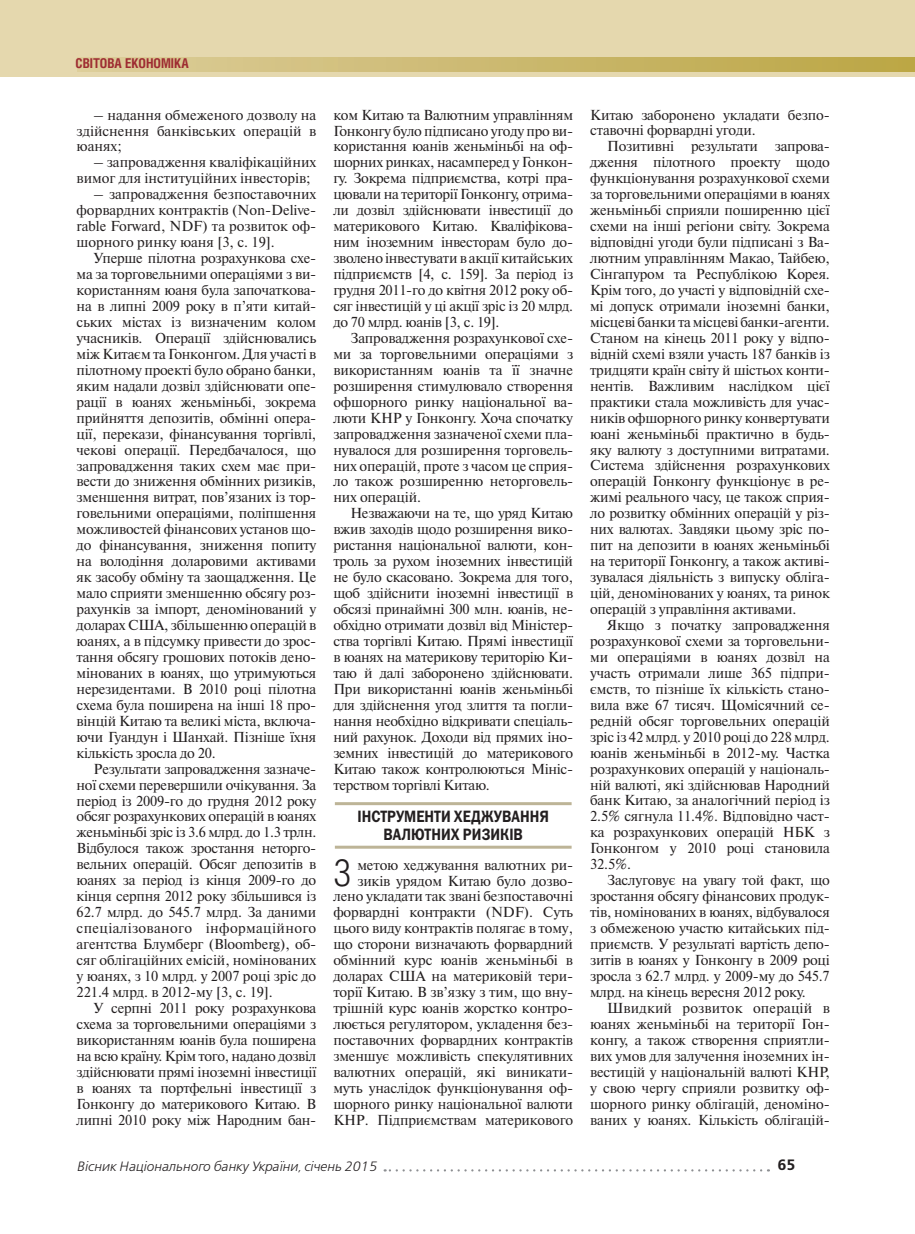
<style>
.page{position:relative;width:915px;height:1234px;background:#fff}
.page>*{position:absolute;margin:0;border:0;box-sizing:border-box;transform-origin:0 0}
.t1{font:300 36.6px "Helios Cond";color:#231f20}
.t2{font:16.5px/18px "Franklin Gothic Demi C";color:#231f20;text-align:center;scale:.85 1}
.t3{font:15px "Free Set Demi Bold C";color:#231f20}
.t4{font:14.4px/15.9px "Newton C";letter-spacing:-.01em;color:#231f20;text-align:justify}
.t5{font:italic 13.5px "Free Set Light C";color:#231f20}
.t6{font:700 13.5px "Helios Cond";color:#9e2d32}
.s1{font-size:10.5px}
</style>
<div class="page">
<div style="left:0;top:0;width:914px;height:77px;background:#e5d8ae"></div>
<svg style="left:78px;top:57px;width:836px;height:14px;background:#cbb96f"></svg>
<svg style="left:384px;top:1169px;width:377px;height:2px"></svg>
<hr style="left:335px;top:802px;width:236px;height:3px;background:#bdb497">
<hr style="left:335px;top:845px;width:236px;height:3px;background:#bdb497">
<p class="t6" style="left:75px;top:58px;width:115px">СВІТОВА ЕКОНОМІКА</p>
<p class="t4" style="left:77px;top:108px;width:241px;text-indent:17px">– надання обмеженого дозволу на здійснення банківських операцій в юанях;</p>
<p class="t4" style="left:77px;top:156px;width:241px;text-indent:17px">– запровадження кваліфікаційних вимог для інституційних інвесторів;</p>
<p class="t4" style="left:77px;top:187px;width:241px;text-indent:17px">– запровадження безпоставочних форвардних контрактів (Non-Deli ve&shy;rable Forward, NDF) та розвиток оф&shy;шорного ринку юаня [3, с. 19].</p>
<p class="t4" style="left:77px;top:251px;width:241px;text-indent:17px">Уперше пілотна розрахункова схе&shy;ма за торговельними операціями з ви&shy;користанням юаня була започаткова&shy;на в липні 2009 року в п’яти китай&shy;ських містах із визначеним колом учасників. Операції здійснювались між Китаєм та Гонконгом. Для участі в пілотному проекті було обрано банки, яким надали дозвіл здійснювати опе&shy;рації в юанях женьміньбі, зокрема прийняття депозитів, обмінні опера&shy;ції, перекази, фінансування торгівлі, чекові операції. Передбачалося, що запровадження таких схем має при&shy;вести до зниження обмінних ризиків, зменшення витрат, пов’язаних із тор&shy;говельними операціями, поліпшення можливостей фінансових установ що&shy;до фінансування, зниження попиту на володіння доларовими активами як засобу обміну та заощадження. Це мало сприяти зменшенню обсягу роз&shy;рахунків за імпорт, деномінований у доларах США, збільшенню операцій в юанях, а в підсумку привести до зрос&shy;тання обсягу грошових потоків дено&shy;мінованих в юанях, що утримуються нерезидентами. В 2010 році пілотна схема була поширена на інші 18 про&shy;вінцій Китаю та великі міста, включа&shy;ючи Гуандун і Шанхай. Пізніше їхня кількість зросла до 20.</p>
<p class="t4" style="left:77px;top:761px;width:241px;text-indent:17px">Результати запровадження зазначе&shy;ної схеми перевершили очікування. За період із 2009-го до грудня 2012 року обсяг розрахункових операцій в юанях женьміньбі зріс із 3.6 млрд. до 1.3 трлн.<br>Відбулося також зростання неторго&shy;вельних операцій. Обсяг депозитів в юанях за період із кінця 2009-го до кінця серпня 2012 року збільшився із 62.7 млрд. до 545.7 млрд. За даними спеціалізованого інформаційного агентства Блумберг (Bloomberg), об&shy;сяг облігаційних емісій, номінованих у юанях, з 10 млрд. у 2007 році зріс до 221.4 млрд. в 2012-му [3, с. 19].</p>
<p class="t4" style="left:77px;top:1000px;width:241px;text-indent:17px">У серпні 2011 року розрахункова схема за торговельними операціями з використанням юанів була поширена на всю країну. Крім того, надано дозвіл здійснювати прямі іноземні інвестиції в юанях та портфельні інвестиції з Гонконгу до материкового Китаю. В липні 2010 року між Народним бан-</p>
<p class="t4" style="left:333px;top:108px;width:241px">ком Китаю та Валютним управлінням Гонконгу було підписано угоду про ви&shy;користання юанів женьміньбі на оф&shy;шорних ринках, насамперед у Гонкон&shy;гу. Зокрема підприємства, котрі пра&shy;цювали на території Гонконгу, отрима&shy;ли дозвіл здійснювати інвестиції до материкового Китаю. Кваліфікова&shy;ним іноземним інвесторам було до&shy;зволено інвестувати в акції китайських підприємств [4, c. 159]. За період із грудня 2011-го до квітня 2012 року об&shy;сяг інвестицій у ці акції зріс із 20 млрд. до 70 млрд. юанів [3, с. 19].</p>
<p class="t4" style="left:333px;top:331px;width:241px;text-indent:17px">Запровадження розрахункової схе&shy;ми за торговельними операціями з використанням юанів та її значне розширення стимулювало створення офшорного ринку національної ва&shy;люти КНР у Гонконгу. Хоча спочатку запровадження зазначеної схеми пла&shy;нувалося для розширення торговель&shy;них операцій, проте з часом це сприя&shy;ло також розширенню неторговель&shy;них операцій.</p>
<p class="t4" style="left:333px;top:506px;width:241px;text-indent:17px">Незважаючи на те, що уряд Китаю вжив заходів щодо розширення вико&shy;ристання національної валюти, кон&shy;троль за рухом іноземних інвестицій не було скасовано. Зокрема для того, щоб здійснити іноземні інвестиції в обсязі принаймні 300 млн. юанів, не&shy;обхідно отримати дозвіл від Міністер&shy;ства торгівлі Китаю. Прямі інвестиції в юанях на материкову територію Ки&shy;таю й далі заборонено здійснювати.<br>При використанні юанів женьміньбі для здійснення угод злиття та погли&shy;нання необхідно відкривати спеціаль&shy;ний рахунок. Доходи від прямих іно&shy;земних інвестицій до материкового Китаю також контролюються Мініс&shy;терством торгівлі Китаю.</p>
<p class="t2" style="left:357px;top:808px;width:226px">ІНСТРУМЕНТИ ХЕДЖУВАННЯ<br>ВАЛЮТНИХ РИЗИКІВ</p>
<h1 class="t1" style="left:333px;top:858px;width:20px">З</h1>
<p class="t4" style="left:333px;top:857px;width:241px;text-align:right">метою хеджування валютних ри&shy;зиків урядом Китаю було дозво&shy;лено укладати так звані безпоставочні форвардні контракти (NDF). Суть цього виду контрактів полягає в тому, що сторони визначають форвардний обмінний курс юанів женьміньбі в доларах США на материковій тери&shy;торії Китаю. В зв’язку з тим, що вну&shy;трішній курс юанів жорстко контро&shy;люється регулятором, укладення без&shy;поставочних форвардних контрактів зменшує можливість спекулятивних валютних операцій, які виникати&shy;муть унаслідок функціонування оф&shy;шорного ринку національної валюти КНР. Підприємствам материкового</p>
<p class="t4" style="left:590px;top:108px;width:241px">Китаю заборонено укладати безпо&shy;ставочні форвардні угоди.</p>
<p class="t4" style="left:590px;top:140px;width:241px;text-indent:17px">Позитивні результати запрова&shy;дження пілотного проекту щодо функціонування розрахункової схеми за торговельними операціями в юанях женьміньбі сприяли поширенню цієї схеми на інші регіони світу. Зокрема відповідні угоди були підписані з Ва&shy;лютним управлінням Макао, Тайбею, Сінгапуром та Республікою Корея.<br>Крім того, до участі у відповідній схе&shy;мі допуск отримали іноземні банки, місцеві банки та місцеві банки-агенти.<br>Станом на кінець 2011 року у відпо&shy;відній схемі взяли участь 187 банків із тридцяти країн світу й шістьох конти&shy;нентів. Важливим наслідком цієї практики стала можливість для учас&shy;ників офшорного ринку конвертувати юані женьміньбі практично в будь&shy;яку валюту з доступними витратами.<br>Система здійснення розрахункових операцій Гонконгу функціонує в ре&shy;жимі реального часу, це також сприя&shy;ло розвитку обмінних операцій у різ&shy;них валютах. Завдяки цьому зріс по&shy;пит на депозити в юанях женьміньбі на території Гонконгу, а також активі&shy;зувалася діяльність з випуску обліга&shy;цій, деномінованих у юанях, та ринок операцій з управління активами.</p>
<p class="t4" style="left:590px;top:618px;width:241px;text-indent:17px">Якщо з початку запровадження розрахункової схеми за торговельни&shy;ми операціями в юанях дозвіл на участь отримали лише 365 підпри&shy;ємств, то пізніше їх кількість стано&shy;вила вже 67 тисяч. Щомісячний се&shy;редній обсяг торговельних операцій зріс із 42 млрд. у 2010 році до 228 млрд. юанів женьміньбі в 2012-му. Частка розрахункових операцій у національ&shy;ній валюті, які здійснював Народний банк Китаю, за аналогічний період із 2.5% сягнула 11.4%. Відповідно част&shy;ка розрахункових операцій НБК з Гонконгом у 2010 році становила 32.5%.</p>
<p class="t4" style="left:590px;top:873px;width:241px;text-indent:17px">Заслуговує на увагу той факт, що зростання обсягу фінансових продук&shy;тів, номінованих в юанях, відбувалося з обмеженою участю китайських під&shy;приємств. У результаті вартість депо&shy;зитів в юанях у Гонконгу в 2009 році зросла з 62.7 млрд. у 2009-му до 545.7 млрд. на кінець вересня 2012 року.</p>
<p class="t4" style="left:590px;top:1000px;width:241px;text-indent:17px">Швидкий розвиток операцій в юанях женьміньбі на території Гон&shy;конгу, а також створення сприятли&shy;вих умов для залучення іноземних ін&shy;вестицій у національній валюті КНР, у свою чергу сприяли розвитку оф&shy;шорного ринку облігацій, деноміно&shy;ваних у юанях. Кількість облігацій-</p>
<p class="t5" style="left:77px;top:1160px;width:302px">Вісник Національного банку України<span class="s1">,</span> січень 2015</p>
<p class="t3" style="left:777px;top:1158px;width:20px">65</p>
</div>
